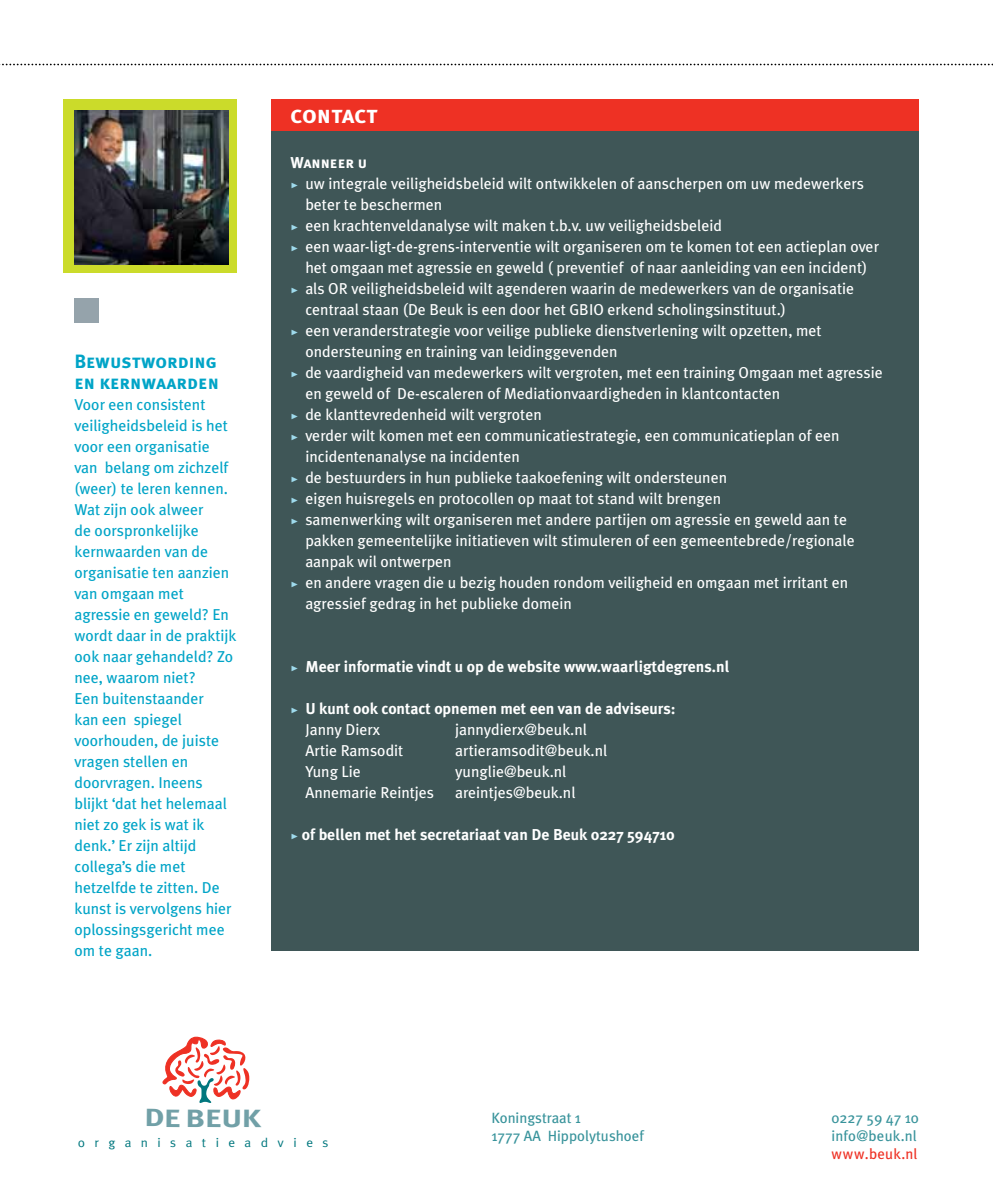
<style>
.page{position:relative;width:993px;height:1191px;background:#fff}
.page>*{position:absolute;margin:0;border:0;box-sizing:border-box;transform-origin:0 0}
.t1{font:700 25.03px "Meta";letter-spacing:.015em;color:#71a0a7;scale:1.28 1}
.t2{font:24.5px "Meta Plus Bold Caps";color:#fff}
.t3{font:19.25px/21px "Meta Plus Bold Caps";color:#00a4c7}
.t4{font:15.75px/21px "Meta Plus";color:#fff}
.t5{font:15.75px/21px "Meta Plus";color:#00a4c7}
.t6{font:700 15.75px/21px "Meta Plus";color:#fff}
.t7{font:15.75px "Meta Plus Bold Caps";color:#fff}
.t8{font:14.88px/17.8px "Meta Plus";color:#38939b}
.t9{font:14.88px "Meta Plus";letter-spacing:.015em;color:#ee3124}
.t10{font:12.78px "Meta";letter-spacing:.71em;color:#01777e;scale:1.04 1}
.s1{font-family:"Meta Plus Book Caps";color:#9fdbed}
.s2{font-family:"Meta Plus Book Caps";font-weight:400;color:#9fdbed}
.s3{font-weight:400}
</style>
<div class="page">
<svg style="left:162px;top:1036px;width:88px;height:67px"></svg>
<div style="left:270px;top:99px;width:648px;height:851px;background:#3f5657"></div>
<div style="left:74px;top:298px;width:25px;height:24px;background:#95a3ab"></div>
<div style="left:270px;top:99px;width:648px;height:32px;background:#ee3124"></div>
<div style="left:63px;top:99px;width:174px;height:174px;background:#cbdb2a"></div>
<img style="left:74px;top:110px;width:154px;height:154px">
<svg style="left:0;top:64px;width:993px;height:1px"></svg>
<p class="t3" style="left:74px;top:350px;width:146px">Bewustwording en kernwaarden</p>
<p class="t5" style="left:74px;top:393px;width:163px">Voor een consistent veiligheidsbeleid is het voor een organisatie van belang om zichzelf (weer) te leren kennen.<br>Wat zijn ook alweer<br>de oorspronkelijke kernwaarden van de organisatie ten aanzien van omgaan met agressie en geweld? En wordt daar in de praktijk ook naar gehandeld? Zo nee, waarom niet?<br>Een buitenstaander<br>kan een spiegel voorhouden, de juiste vragen stellen en doorvragen. Ineens blijkt ‘dat het helemaal niet zo gek is wat ik denk.’ Er zijn altijd collega’s die met hetzelfde te zitten. De kunst is vervolgens hier oplossingsgericht mee om te gaan.</p>
<h2 class="t2" style="left:290px;top:100px;width:89px">contact</h2>
<p class="t7" style="left:290px;top:153px;width:78px">Wanneer u</p>
<p class="t4" style="left:305px;top:173px;width:560px;text-indent:-15px"><span class="s1">•</span> uw integrale veiligheidsbeleid wilt ontwikkelen of aanscherpen om uw medewerkers beter te beschermen</p>
<p class="t4" style="left:290px;top:215px;width:433px"><span class="s1">•</span> een krachtenveldanalyse wilt maken t.b.v. uw veiligheidsbeleid</p>
<p class="t4" style="left:290px;top:236px;width:590px;text-align:center"><span class="s1">•</span> een waar-ligt-de-grens-interventie wilt organiseren om te komen tot een actieplan over het omgaan met agressie en geweld ( preventief of naar aanleiding van een incident)</p>
<p class="t4" style="left:305px;top:278px;width:550px;text-indent:-15px"><span class="s1">•</span> als OR veiligheidsbeleid wilt agenderen waarin de medewerkers van de organisatie centraal staan (De Beuk is een door het GBIO erkend scholingsinstituut.)</p>
<p class="t4" style="left:305px;top:320px;width:517px;text-indent:-15px"><span class="s1">•</span> een veranderstrategie voor veilige publieke dienstverlening wilt opzetten, met ondersteuning en training van leidinggevenden</p>
<p class="t4" style="left:305px;top:362px;width:578px;text-indent:-15px"><span class="s1">•</span> de vaardigheid van medewerkers wilt vergroten, met een training Omgaan met agressie en geweld of De-escaleren of Mediationvaardigheden in klantcontacten</p>
<p class="t4" style="left:290px;top:404px;width:253px"><span class="s1">•</span> de klanttevredenheid wilt vergroten</p>
<p class="t4" style="left:305px;top:425px;width:535px;text-indent:-15px"><span class="s1">•</span> verder wilt komen met een communicatiestrategie, een communicatieplan of een incidentenanalyse na incidenten</p>
<p class="t4" style="left:290px;top:467px;width:438px"><span class="s1">•</span> de bestuurders in hun publieke taakoefening wilt ondersteunen</p>
<p class="t4" style="left:290px;top:488px;width:432px"><span class="s1">•</span> eigen huisregels en protocollen op maat tot stand wilt brengen</p>
<p class="t4" style="left:305px;top:509px;width:550px;text-indent:-15px"><span class="s1">•</span> samenwerking wilt organiseren met andere partijen om agressie en geweld aan te pakken gemeentelijke initiatieven wilt stimuleren of een gemeentebrede/regionale aanpak wil ontwerpen</p>
<p class="t4" style="left:305px;top:572px;width:544px;text-indent:-15px"><span class="s1">•</span> en andere vragen die u bezig houden rondom veiligheid en omgaan met irritant en agressief gedrag in het publieke domein</p>
<p class="t6" style="left:290px;top:656px;width:440px"><span class="s2">•</span> Meer informatie vindt u op de website www.waarligtdegrens.nl</p>
<p class="t6" style="left:305px;top:698px;width:371px;text-indent:-15px"><span class="s2">•</span> U kunt ook contact opnemen met een van de adviseurs:<br><span class="s3">Janny Dierx</span></p>
<p class="t4" style="left:455px;top:719px;width:133px">jannydierx@beuk.nl</p>
<p class="t4" style="left:305px;top:740px;width:99px">Artie Ramsodit</p>
<p class="t4" style="left:455px;top:740px;width:154px">artieramsodit@beuk.nl</p>
<p class="t4" style="left:305px;top:761px;width:57px">Yung Lie</p>
<p class="t4" style="left:455px;top:761px;width:113px">yunglie@beuk.nl</p>
<p class="t4" style="left:305px;top:782px;width:130px">Annemarie Reintjes</p>
<p class="t4" style="left:455px;top:782px;width:122px">areintjes@beuk.nl</p>
<p class="t6" style="left:290px;top:824px;width:385px"><span class="s2">•</span> of bellen met het secretariaat van De Beuk 0227 594710</p>
<h1 class="t1" style="left:145px;top:1103px;width:93px">DE BEUK</h1>
<p class="t10" style="left:78px;top:1135px;width:242px">organisatieadvies</p>
<p class="t8" style="left:491px;top:1108px;width:154px">Koningstraat 1<br>1777 AA Hippolytushoef</p>
<p class="t8" style="left:831px;top:1108px;width:89px">0227 59 47 10 info@beuk.nl</p>
<p class="t9" style="left:831px;top:1145px;width:87px">www.beuk.nl</p>
</div>
